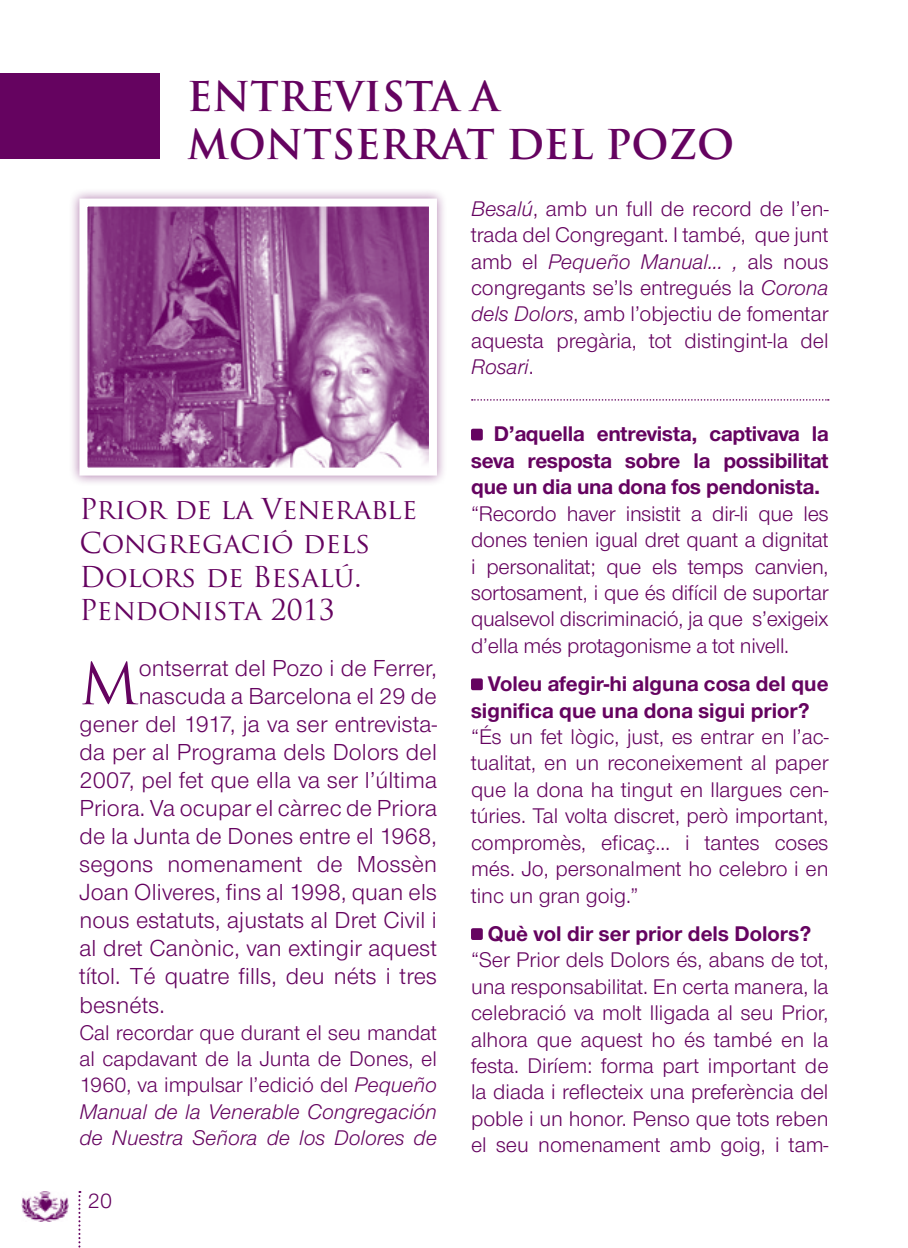
<style>
.page{position:relative;width:908px;height:1248px;background:#fff}
.page>*{position:absolute;margin:0;border:0;box-sizing:border-box;transform-origin:0 0}
.t1{font:56px "Trajan Pro";color:#650360}
.t2{font:700 40px/48px "Trajan Pro";color:#650360}
.t3{font:28px/33.6px "Trajan Pro";letter-spacing:-.01em;color:#650360}
.t4{font:24px "Nimbus Sans Novus T";letter-spacing:.01em;color:#650360}
.t5{font:22px/26.4px "Nimbus Sans Novus T";color:#650360;text-align:justify}
.t6{font:700 22px/26.4px "Nimbus Sans Novus T";color:#650360;text-align:justify}
.s1{font-style:italic}
</style>
<div class="page">
<svg style="left:78px;top:1191px;width:2px;height:57px"></svg>
<img style="left:21px;top:1191px;width:47px;height:30px">
<div style="left:0;top:73px;width:159px;height:86px;background:#650360"></div>
<svg style="left:471px;top:399px;width:357px;height:1px"></svg>
<div style="left:471px;top:428px;width:11px;height:12px;background:#650360;border-radius:2px"></div>
<div style="left:471px;top:678px;width:11px;height:12px;background:#650360;border-radius:2px"></div>
<div style="left:471px;top:928px;width:11px;height:11px;background:#650360;border-radius:2px"></div>
<div style="left:68px;top:187px;width:379px;height:299px;background:#650360;opacity:.5"></div>
<svg style="left:75px;top:194px;width:366px;height:285px;background:#a66fa3"></svg>
<h2 class="t2" style="left:187px;top:73px;width:548px">ENTREVISTA A<br>MONTSERRAT DEL POZO</h2>
<p class="t3" style="left:79px;top:492px;width:339px">Prior de la Venerable<br>Congregació dels<br>Dolors de Besalú.<br>Pendonista 2013</p>
<h1 class="t1" style="left:79px;top:648px;width:60px">M</h1>
<p class="t4" style="left:139px;top:654px;width:299px">ontserrat del Pozo i de Ferrer,</p>
<p class="t4" style="left:139px;top:682px;width:299px">nascuda a Barcelona el 29 de</p>
<p class="t4" style="left:79px;top:710px;width:359px">gener del 1917, ja va ser entrevista-</p>
<p class="t4" style="left:79px;top:738px;width:359px">da per al Programa dels Dolors del</p>
<p class="t4" style="left:79px;top:766px;width:359px">2007, pel fet que ella va ser l’última</p>
<p class="t4" style="left:79px;top:794px;width:359px">Priora. Va ocupar el càrrec de Priora</p>
<p class="t4" style="left:79px;top:822px;width:359px">de la Junta de Dones entre el 1968,</p>
<p class="t4" style="left:79px;top:850px;width:359px">segons nomenament de Mossèn</p>
<p class="t4" style="left:79px;top:878px;width:359px">Joan Oliveres, fins al 1998, quan els</p>
<p class="t4" style="left:79px;top:906px;width:359px">nous estatuts, ajustats al Dret Civil i</p>
<p class="t4" style="left:79px;top:934px;width:359px">al dret Canònic, van extingir aquest</p>
<p class="t4" style="left:79px;top:962px;width:359px">títol. Té quatre fills, deu néts i tres</p>
<p class="t4" style="left:79px;top:991px;width:87px">besnéts.</p>
<p class="t5" style="left:79px;top:1018px;width:359px">Cal recordar que durant el seu mandat al capdavant de la Junta de Dones, el 1960, va impulsar l’edició del <span class="s1">Pequeño Manual de la Venerable Congregación de Nuestra Señora de los Dolores de</span></p>
<p class="t5" style="left:88px;top:1187px;width:26px">20</p>
<p class="t5" style="left:471px;top:195px;width:359px"><span class="s1">Besalú</span>, amb un full de record de l’en&shy;trada del Congregant. I també, que junt amb el <span class="s1">Pequeño Manual... ,</span> als nous congregants se’ls entregués la <span class="s1">Corona dels Dolors</span>, amb l’objectiu de fomentar aquesta pregària, tot distingint-la del <span class="s1">Rosari</span>.</p>
<p class="t6" style="left:471px;top:420px;width:359px;text-indent:23px">D’aquella entrevista, captivava la seva resposta sobre la possibilitat que un dia una dona fos pendonista.</p>
<p class="t5" style="left:471px;top:500px;width:359px">“Recordo haver insistit a dir-li que les dones tenien igual dret quant a dignitat i personalitat; que els temps canvien, sortosament, i que és difícil de suportar qualsevol discriminació, ja que s’exigeix d’ella més protagonisme a tot nivell.</p>
<p class="t6" style="left:471px;top:670px;width:359px;text-indent:17px">Voleu afegir-hi alguna cosa del que significa que una dona sigui prior?</p>
<p class="t5" style="left:471px;top:723px;width:359px">“És un fet lògic, just, es entrar en l’ac&shy;tualitat, en un reconeixement al paper que la dona ha tingut en llargues cen&shy;túries. Tal volta discret, però important, compromès, eficaç… i tantes coses més. Jo, personalment ho celebro i en tinc un gran goig.”</p>
<p class="t6" style="left:487px;top:919px;width:325px">Què vol dir ser prior dels Dolors?</p>
<p class="t5" style="left:471px;top:946px;width:359px">“Ser Prior dels Dolors és, abans de tot, una responsabilitat. En certa manera, la celebració va molt lligada al seu Prior, alhora que aquest ho és també en la festa. Diríem: forma part important de la diada i reflecteix una preferència del poble i un honor. Penso que tots reben el seu nomenament amb goig, i tam-</p>
</div>
